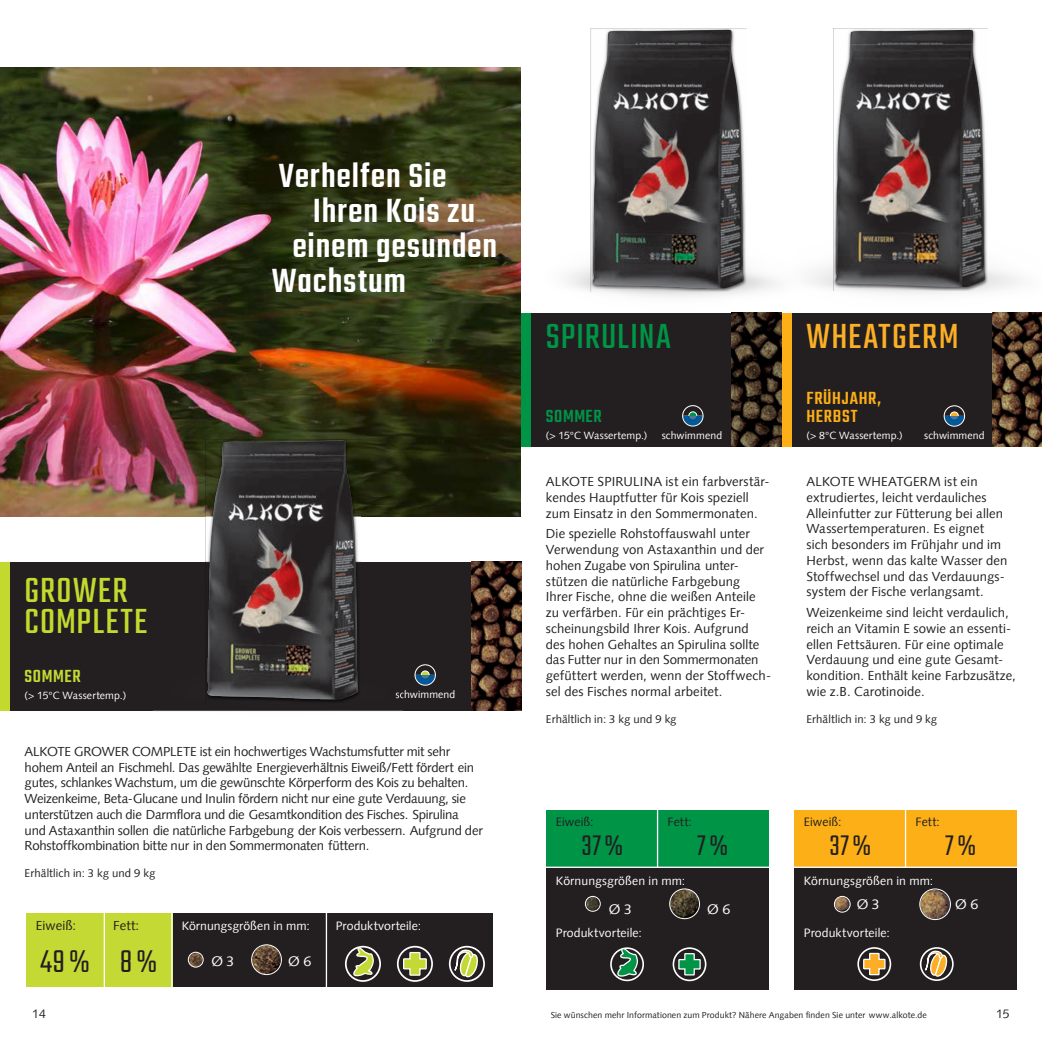
<style>
.page{position:relative;width:1042px;height:1042px;background:#fff}
.page>*{position:absolute;margin:0;border:0;box-sizing:border-box;transform-origin:0 0}
.t1{font:38.5px/31.5px "Teko";letter-spacing:.035em;color:#c4d92d}
.t2{font:38.5px "Teko";letter-spacing:.025em;color:#009447}
.t3{font:38.5px "Teko";letter-spacing:.035em;color:#fcaf26}
.t4{font:500 36.75px "Teko";letter-spacing:.025em;color:#fff}
.t5{font:300 35px "Teko";color:#231f20}
.t6{font:300 31.5px "Teko";color:#231f20}
.t7{font:500 19.25px/17.5px "Teko";letter-spacing:.045em;color:#fcaf16}
.t8{font:500 19.25px "Teko";letter-spacing:.025em;color:#c5d935}
.t9{font:500 19.25px "Teko";letter-spacing:.025em;color:#009447}
.t10{font:14px "Syntax LT";color:#fff}
.t11{font:13.12px/15.8px "Syntax LT";letter-spacing:.005em;color:#231f20}
.t12{font:13.12px/15.8px "Syntax LT";letter-spacing:-.015em;color:#231f20}
.t13{font:12.25px "Syntax LT";letter-spacing:.01em;color:#fff}
.t14{font:12.25px "Syntax LT";letter-spacing:.01em;color:#231f20}
.t15{font:11.38px "Syntax LT";letter-spacing:.005em;color:#231f20}
.t16{font:10.5px "Syntax LT";letter-spacing:.01em;color:#fff}
.t17{font:8.75px "Syntax LT";letter-spacing:.01em;color:#231f20}
</style>
<div class="page">
<div style="left:0;top:562px;width:521px;height:149px;background:#231f20"></div>
<div style="left:0;top:562px;width:9px;height:149px;background:#c4d92d"></div>
<div style="left:521px;top:313px;width:521px;height:133px;background:#231f20"></div>
<img style="left:810px;top:260px;width:208px;height:34px">
<img style="left:833px;top:29px;width:154px;height:261px">
<img style="left:835px;top:30px;width:150px;height:257px">
<div style="left:414px;top:664px;width:22px;height:22px;border:1px solid #fff;border-radius:50%"></div>
<svg style="left:415px;top:665px;width:20px;height:20px"></svg>
<div style="left:26px;top:913px;width:466px;height:74px;background:#231f20"></div>
<div style="left:26px;top:913px;width:146px;height:74px;background:#c5d935"></div>
<hr style="left:171px;top:907px;width:2px;height:87px;background:#fff">
<hr style="left:104px;top:907px;width:1px;height:87px;background:#fff">
<hr style="left:326px;top:907px;width:1px;height:87px;background:#fff">
<img style="left:732px;top:313px;width:49px;height:133px">
<img style="left:0;top:68px;width:521px;height:449px">
<img style="left:590px;top:28px;width:156px;height:264px">
<img style="left:593px;top:30px;width:151px;height:258px">
<div style="left:682px;top:405px;width:21px;height:21px;border:1px solid #fff;border-radius:50%"></div>
<svg style="left:683px;top:406px;width:19px;height:19px"></svg>
<div style="left:546px;top:810px;width:223px;height:179px;background:#231f20"></div>
<div style="left:546px;top:810px;width:223px;height:57px;background:#009447"></div>
<hr style="left:546px;top:866px;width:223px;height:2px;background:#fff">
<hr style="left:657px;top:810px;width:1px;height:57px;background:#fff">
<div style="left:610px;top:947px;width:34px;height:34px;border:2px solid #fff;border-radius:50%"></div>
<svg style="left:617px;top:947px;width:21px;height:30px"></svg>
<div style="left:672px;top:947px;width:34px;height:34px;border:2px solid #fff;border-radius:50%"></div>
<svg style="left:677px;top:952px;width:24px;height:24px"></svg>
<img style="left:585px;top:896px;width:15px;height:15px;border-radius:50%">
<div style="left:585px;top:896px;width:16px;height:15px;border:1px solid #fff;border-radius:50%"></div>
<img style="left:670px;top:889px;width:29px;height:29px;border-radius:50%">
<div style="left:669px;top:888px;width:31px;height:31px;border:1px solid #fff;border-radius:50%"></div>
<div style="left:521px;top:313px;width:10px;height:133px;background:#009447"></div>
<img style="left:471px;top:562px;width:50px;height:149px">
<div style="left:943px;top:405px;width:22px;height:22px;border:1px solid #fff;border-radius:50%"></div>
<svg style="left:944px;top:406px;width:20px;height:20px"></svg>
<div style="left:794px;top:810px;width:222px;height:179px;background:#231f20"></div>
<div style="left:794px;top:810px;width:222px;height:57px;background:#fcaf16"></div>
<hr style="left:794px;top:866px;width:223px;height:2px;background:#fff">
<hr style="left:905px;top:810px;width:1px;height:57px;background:#fff">
<div style="left:781px;top:313px;width:10px;height:133px;background:#fcaf16"></div>
<img style="left:992px;top:313px;width:50px;height:133px">
<img style="left:835px;top:897px;width:15px;height:14px;border-radius:50%">
<div style="left:834px;top:896px;width:16px;height:16px;border:1px solid #fff;border-radius:50%"></div>
<img style="left:920px;top:889px;width:30px;height:30px;border-radius:50%">
<div style="left:919px;top:888px;width:32px;height:32px;border:1px solid #fff;border-radius:50%"></div>
<img style="left:153px;top:692px;width:250px;height:20px">
<img style="left:205px;top:439px;width:156px;height:264px">
<img style="left:207px;top:440px;width:151px;height:259px">
<div style="left:857px;top:947px;width:34px;height:34px;border:2px solid #fff;border-radius:50%"></div>
<svg style="left:862px;top:952px;width:24px;height:24px"></svg>
<div style="left:920px;top:947px;width:33px;height:34px;border:2px solid #fff;border-radius:50%"></div>
<svg style="left:924px;top:950px;width:24px;height:27px"></svg>
<div style="left:345px;top:946px;width:36px;height:36px;border:2px solid #fff;border-radius:50%"></div>
<svg style="left:352px;top:946px;width:22px;height:31px"></svg>
<div style="left:397px;top:946px;width:36px;height:36px;border:2px solid #fff;border-radius:50%"></div>
<svg style="left:402px;top:951px;width:25px;height:25px"></svg>
<div style="left:449px;top:946px;width:36px;height:36px;border:2px solid #fff;border-radius:50%"></div>
<svg style="left:454px;top:949px;width:25px;height:29px"></svg>
<img style="left:188px;top:952px;width:15px;height:15px;border-radius:50%">
<div style="left:188px;top:952px;width:16px;height:15px;border:1px solid #fff;border-radius:50%"></div>
<img style="left:252px;top:945px;width:29px;height:29px;border-radius:50%">
<div style="left:251px;top:944px;width:31px;height:31px;border:1px solid #fff;border-radius:50%"></div>
<h1 class="t1" style="left:25px;top:576px;width:124px">GROWER<br>COMPLETE</h1>
<h3 class="t8" style="left:25px;top:664px;width:57px">SOMMER</h3>
<p class="t16" style="left:25px;top:691px;width:103px">(&gt; 15°C Wassertemp.)</p>
<h2 class="t4" style="left:279px;top:152px;width:169px">Verhelfen Sie</h2>
<h2 class="t4" style="left:313px;top:187px;width:164px">Ihren Kois zu</h2>
<h2 class="t4" style="left:292px;top:222px;width:206px">einem gesunden</h2>
<h2 class="t4" style="left:272px;top:257px;width:135px">Wachstum</h2>
<p class="t16" style="left:395px;top:690px;width:62px">schwimmend</p>
<p class="t12" style="left:25px;top:744px;width:459px">ALKOTE GROWER COMPLETE ist ein hochwertiges Wachstumsfutter mit sehr hohem Anteil an Fischmehl. Das gewählte Energieverhältnis Eiweiß/Fett fördert ein gutes, schlankes Wachstum, um die gewünschte Körperform des Kois zu behalten.<br>Weizenkeime, Beta-Glucane und Inulin fördern nicht nur eine gute Verdauung, sie unterstützen auch die Darmflora und die Gesamtkondition des Fisches. Spirulina und Astaxanthin sollen die natürliche Farbgebung der Kois verbessern. Aufgrund der Rohstoffkombination bitte nur in den Sommermonaten füttern.</p>
<p class="t15" style="left:25px;top:869px;width:132px">Erhältlich in: 3 kg und 9 kg</p>
<p class="t11" style="left:36px;top:919px;width:42px">Eiweiß:</p>
<p class="t11" style="left:113px;top:919px;width:28px">Fett:</p>
<p class="t13" style="left:182px;top:920px;width:130px">Körnungsgrößen in mm:</p>
<p class="t13" style="left:336px;top:920px;width:87px">Produktvorteile:</p>
<p class="t10" style="left:211px;top:955px;width:25px">Ø 3</p>
<p class="t10" style="left:288px;top:955px;width:25px">Ø 6</p>
<h3 class="t5" style="left:40px;top:938px;width:118px">49% 8%</h3>
<h1 class="t2" style="left:546px;top:311px;width:126px">SPIRULINA</h1>
<h1 class="t3" style="left:806px;top:311px;width:154px">WHEATGERM</h1>
<h3 class="t9" style="left:546px;top:403px;width:57px">SOMMER</h3>
<p class="t16" style="left:546px;top:431px;width:103px">(&gt; 15°C Wassertemp.)</p>
<p class="t16" style="left:662px;top:431px;width:62px">schwimmend</p>
<h3 class="t7" style="left:806px;top:391px;width:76px">FRÜHJAHR,<br>HERBST</h3>
<p class="t16" style="left:806px;top:431px;width:98px">(&gt; 8°C Wassertemp.)</p>
<p class="t16" style="left:924px;top:431px;width:62px">schwimmend</p>
<p class="t11" style="left:546px;top:475px;width:225px">ALKOTE SPIRULINA ist ein farbverstär&shy;kendes Hauptfutter für Kois speziell zum Einsatz in den Sommermonaten.</p>
<p class="t11" style="left:546px;top:527px;width:227px">Die spezielle Rohstoffauswahl unter Verwendung von Astaxanthin und der hohen Zugabe von Spirulina unter&shy;stützen die natürliche Farbgebung<br>Ihrer Fische, ohne die weißen Anteile zu verfärben. Für ein prächtiges Er&shy;scheinungsbild Ihrer Kois. Aufgrund<br>des hohen Gehaltes an Spirulina sollte das Futter nur in den Sommermonaten gefüttert werden, wenn der Stoffwech&shy;sel des Fisches normal arbeitet.</p>
<p class="t11" style="left:806px;top:475px;width:203px">ALKOTE WHEATGERM ist ein extrudiertes, leicht verdauliches<br>Alleinfutter zur Fütterung bei allen<br>Wassertemperaturen. Es eignet sich besonders im Frühjahr und im<br>Herbst, wenn das kalte Wasser den<br>Stoffwechsel und das Verdauungs&shy;system der Fische verlangsamt.</p>
<p class="t11" style="left:806px;top:606px;width:211px">Weizenkeime sind leicht verdaulich, reich an Vitamin E sowie an essenti&shy;ellen Fettsäuren. Für eine optimale Verdauung und eine gute Gesamt&shy;kondition. Enthält keine Farbzusätze, wie z.B. Carotinoide.</p>
<p class="t15" style="left:546px;top:714px;width:132px">Erhältlich in: 3 kg und 9 kg</p>
<p class="t15" style="left:806px;top:714px;width:132px">Erhältlich in: 3 kg und 9 kg</p>
<p class="t14" style="left:556px;top:817px;width:39px">Eiweiß:</p>
<p class="t14" style="left:667px;top:817px;width:26px">Fett:</p>
<h3 class="t6" style="left:582px;top:824px;width:43px">37%</h3>
<h3 class="t6" style="left:697px;top:824px;width:32px">7%</h3>
<p class="t13" style="left:556px;top:876px;width:131px">Körnungsgrößen in mm:</p>
<p class="t13" style="left:556px;top:927px;width:88px">Produktvorteile:</p>
<p class="t10" style="left:609px;top:904px;width:25px">Ø 3</p>
<p class="t10" style="left:707px;top:904px;width:25px">Ø 6</p>
<p class="t14" style="left:804px;top:817px;width:39px">Eiweiß:</p>
<p class="t14" style="left:915px;top:817px;width:26px">Fett:</p>
<h3 class="t6" style="left:830px;top:824px;width:43px">37%</h3>
<h3 class="t6" style="left:945px;top:824px;width:32px">7%</h3>
<p class="t13" style="left:804px;top:876px;width:131px">Körnungsgrößen in mm:</p>
<p class="t13" style="left:804px;top:927px;width:88px">Produktvorteile:</p>
<p class="t10" style="left:856px;top:899px;width:25px">Ø 3</p>
<p class="t10" style="left:955px;top:899px;width:25px">Ø 6</p>
<p class="t14" style="left:32px;top:1008px;width:15px">14</p>
<p class="t14" style="left:996px;top:1008px;width:15px">15</p>
<p class="t17" style="left:551px;top:1011px;width:378px">Sie wünschen mehr Informationen zum Produkt? Nähere Angaben finden Sie unter www.alkote.de</p>
</div>
